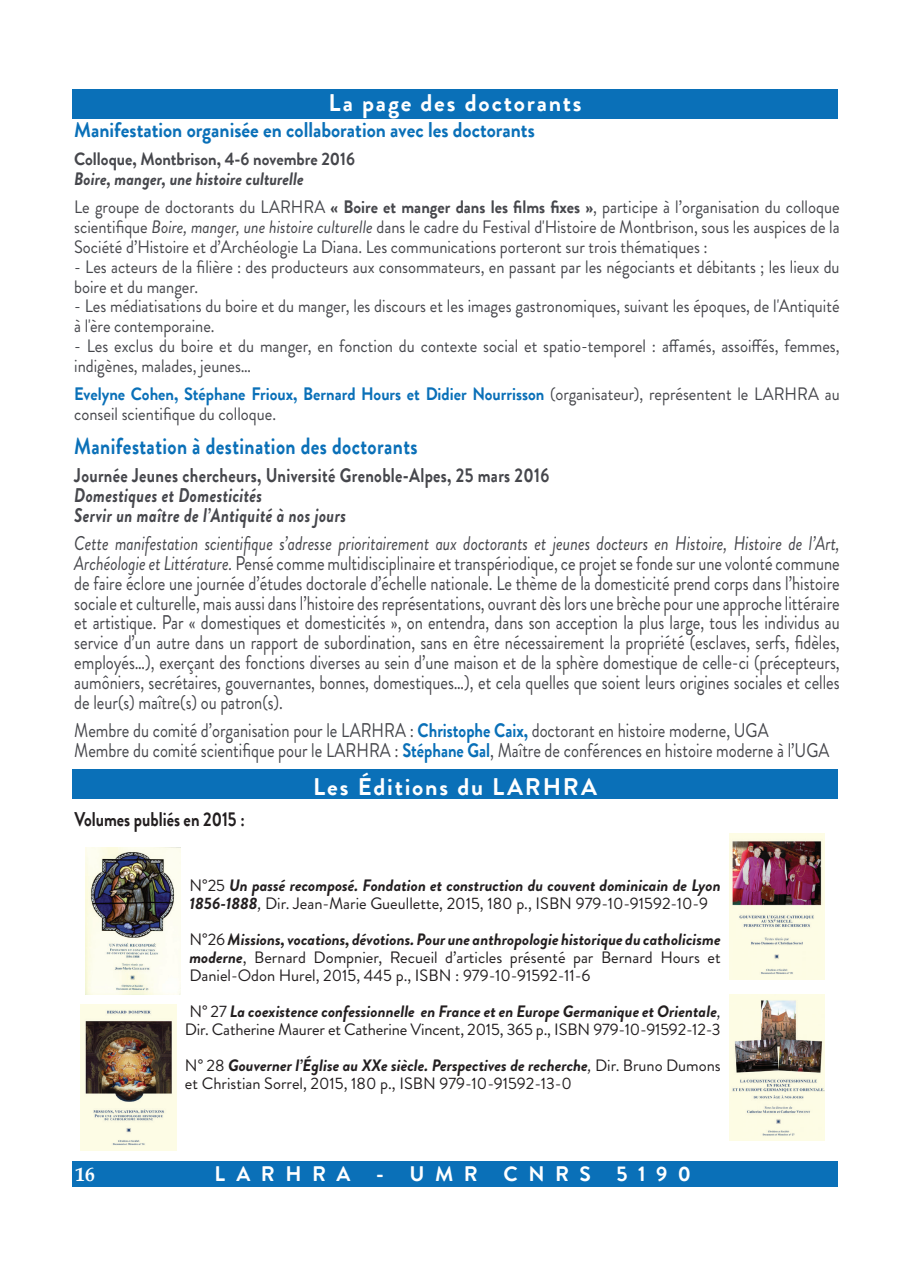
<style>
.page{position:relative;width:910px;height:1280px;background:#fff}
.page>*{position:absolute;margin:0;border:0;box-sizing:border-box;transform-origin:0 0}
.t1{font:700 24px "Brandon Grotesque";letter-spacing:.075em;color:#fff}
.t2{font:700 23.4px "Brandon Grotesque";letter-spacing:.02em;color:#0a70b8;scale:.83 1}
.t3{font:700 21.3px "Brandon Grotesque";color:#0a70b8;scale:.92 1}
.t4{font:700 21px "Brandon Grotesque";letter-spacing:.5em;color:#fff}
.t5{font:19.8px/19.8px "Brandon Grotesque";color:#46474c;text-align:justify;scale:.83 1}
.t6{font:italic 700 19.8px/19.8px "Brandon Grotesque";letter-spacing:.02em;color:#46474c;scale:.83 1}
.t7{font:700 19.8px "Brandon Grotesque";letter-spacing:.02em;color:#46474c;scale:.83 1}
.t8{font:700 19.8px "Brandon Grotesque";color:#231f20;scale:.83 1}
.t9{font:700 19.5px "Book Antiqua";color:#fff}
.t10{font:18px/19.8px "Brandon Grotesque";color:#46474c;scale:.92 1}
.t11{font:700 18px "Brandon Grotesque";color:#46474c;scale:.92 1}
.t12{font:16.5px/18px "Brandon Grotesque";color:#231f20}
.t13{font:italic 700 16.5px/18px "Brandon Grotesque";color:#231f20}
.s1{font-weight:700;font-style:italic}
.s2{font-weight:700}
.s3{font-style:italic}
.s4{font-weight:700;color:#0a70b8}
.s5{font-weight:400;font-style:normal}
.s6{font-weight:400}
</style>
<div class="page">
<div style="left:72px;top:1161px;width:766px;height:25px;background:#0a70b8"></div>
<div style="left:72px;top:89px;width:766px;height:30px;background:#0a70b8"></div>
<div style="left:72px;top:769px;width:766px;height:30px;background:#0a70b8"></div>
<img style="left:85px;top:848px;width:96px;height:146px">
<img style="left:81px;top:1004px;width:95px;height:147px">
<img style="left:729px;top:833px;width:96px;height:147px">
<img style="left:729px;top:994px;width:96px;height:146px">
<p class="t1" style="left:328px;top:86px;width:255px">La page des doctorants</p>
<p class="t3" style="left:74px;top:115px;width:502px">Manifestation organisée en collaboration avec les doctorants</p>
<p class="t11" style="left:74px;top:146px;width:307px">Colloque, Montbrison, 4-6 novembre 2016</p>
<p class="t10" style="left:74px;top:165px;width:833px;line-height:28.3px"><span class="s1">Boire, manger, une histoire culturelle<br></span>Le groupe de doctorants du LARHRA <span class="s2">« Boire et manger dans les films fixes »</span>, participe à l’organisation du colloque</p>
<p class="t10" style="left:74px;top:217px;width:833px">scientifique <span class="s3">Boire, manger, une histoire culturelle</span> dans le cadre du Festival d'Histoire de Montbrison, sous les auspices de la<br>Société d’Histoire et d’Archéologie La Diana. Les communications porteront sur trois thématiques :</p>
<p class="t10" style="left:74px;top:257px;width:833px">- Les acteurs de la filière : des producteurs aux consommateurs, en passant par les négociants et débitants ; les lieux du boire et du manger.</p>
<p class="t10" style="left:74px;top:297px;width:833px">- Les médiatisations du boire et du manger, les discours et les images gastronomiques, suivant les époques, de l'Antiquité à l'ère contemporaine.</p>
<p class="t10" style="left:74px;top:336px;width:833px">- Les exclus du boire et du manger, en fonction du contexte social et spatio-temporel : affamés, assoiffés, femmes, indigènes, malades, jeunes…</p>
<p class="t10" style="left:74px;top:384px;width:833px"><span class="s4">Evelyne Cohen, Stéphane Frioux, Bernard Hours et Didier Nourrisson</span> (organisateur), représentent le LARHRA au conseil scientifique du colloque.</p>
<p class="t2" style="left:74px;top:429px;width:415px">Manifestation à destination des doctorants</p>
<p class="t7" style="left:74px;top:461px;width:574px">Journée Jeunes chercheurs, Université Grenoble-Alpes, 25 mars 2016</p>
<p class="t6" style="left:74px;top:486px;width:329px">Domestiques et Domesticités<br>Servir un maître de l’Antiquité à nos jours</p>
<p class="t5" style="left:74px;top:534px;width:924px"><span class="s3">Cette manifestation scientifique s’adresse prioritairement aux doctorants et jeunes docteurs en Histoire, Histoire de l’Art, Archéologie et Littérature.</span> Pensé comme multidisciplinaire et transpériodique, ce projet se fonde sur une volonté commune de faire éclore une journée d’études doctorale d’échelle nationale. Le thème de la domesticité prend corps dans l’histoire sociale et culturelle, mais aussi dans l’histoire des représentations, ouvrant dès lors une brèche pour une approche littéraire et artistique. Par « domestiques et domesticités », on entendra, dans son acception la plus large, tous les individus au service d’un autre dans un rapport de subordination, sans en être nécessairement la propriété (esclaves, serfs, fidèles, employés…), exerçant des fonctions diverses au sein d’une maison et de la sphère domestique de celle-ci (précepteurs, aumôniers, secrétaires, gouvernantes, bonnes, domestiques…), et cela quelles que soient leurs origines sociales et celles de leur(s) maître(s) ou patron(s).</p>
<p class="t5" style="left:74px;top:720px;width:911px">Membre du comité d’organisation pour le LARHRA : <span class="s4">Christophe Caix,</span> doctorant en histoire moderne, UGA<br>Membre du comité scientifique pour le LARHRA : <span class="s4">Stéphane Gal</span>, Maître de conférences en histoire moderne à l’UGA</p>
<p class="t8" style="left:75px;top:805px;width:207px">Volumes publiés en 2015 :</p>
<p class="t1" style="left:313px;top:770px;width:285px">Les Éditions du LARHRA</p>
<p class="t9" style="left:75px;top:1161px;width:21px">16</p>
<p class="t13" style="left:189px;top:876px;width:533px"><span class="s5">N°25</span> Un passé recomposé. Fondation et construction du couvent dominicain de Lyon<br>1856-1888<span class="s6">,</span> <span class="s5">Dir. Jean-Marie Gueullette, 2015, 180 p., ISBN 979-10-91592-10-9</span></p>
<p class="t12" style="left:189px;top:930px;width:533px;text-align:justify">N°26 <span class="s1">Missions, vocations, dévotions. Pour une anthropologie historique du catholicisme moderne</span>, Bernard Dompnier, Recueil d’articles présenté par Bernard Hours et Daniel-Odon Hurel, 2015, 445 p., ISBN : 979-10-91592-11-6</p>
<p class="t12" style="left:185px;top:1002px;width:537px">N° 27 <span class="s1">La coexistence confessionnelle en France et en Europe Germanique et Orientale</span><span class="s3">,<br></span>Dir. Catherine Maurer et Catherine Vincent, 2015, 365 p., ISBN 979-10-91592-12-3</p>
<p class="t12" style="left:185px;top:1056px;width:537px">N° 28 <span class="s1">Gouverner l’Église au XXe siècle. Perspectives de recherche</span><span class="s3">,</span> Dir. Bruno Dumons et Christian Sorrel, 2015, 180 p., ISBN 979-10-91592-13-0</p>
<p class="t4" style="left:215px;top:1159px;width:478px">LARHRA - UMR CNRS 5190</p>
</div>
